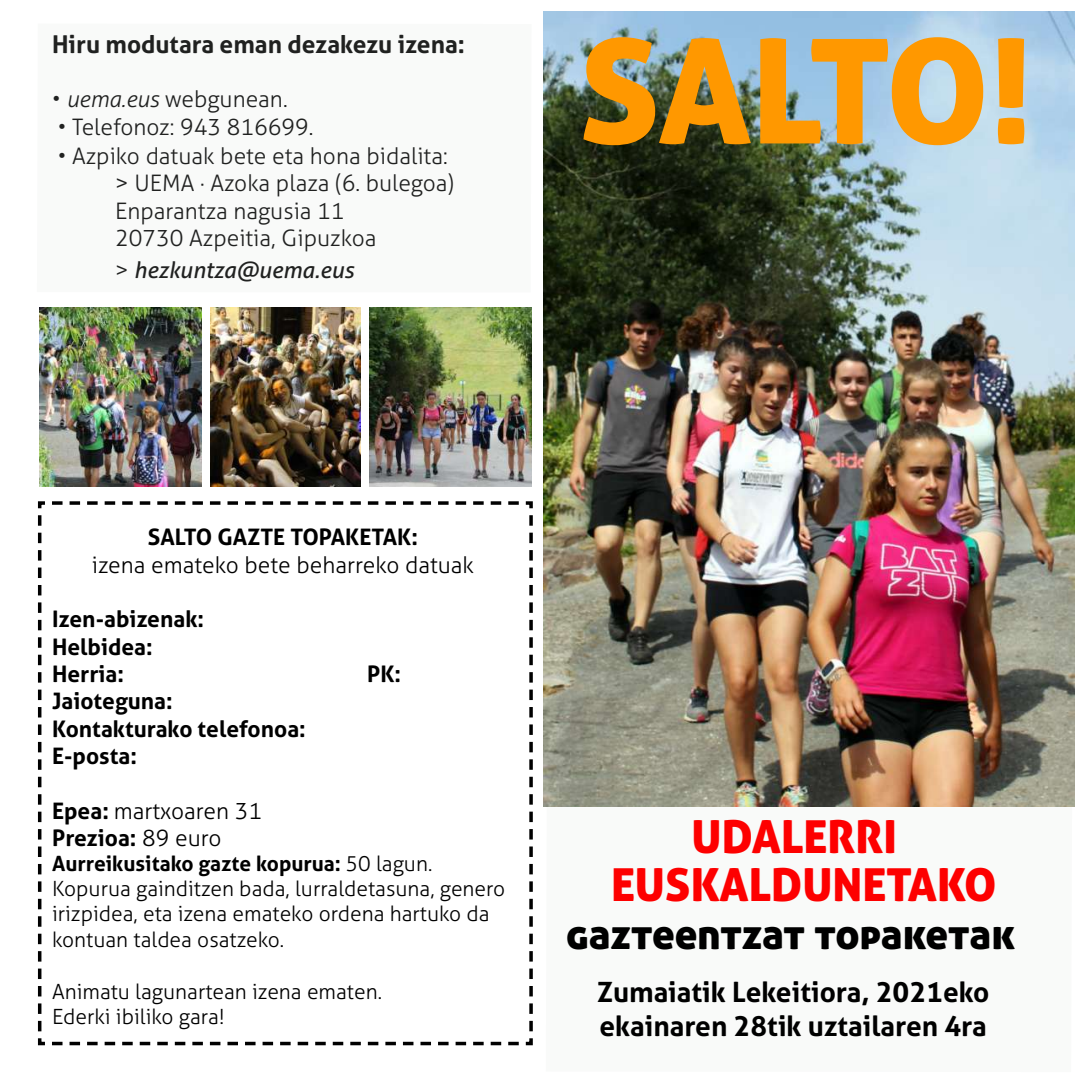
<style>
.page{position:relative;width:1082px;height:1082px;background:#fff}
.page>*{position:absolute;margin:0;border:0;box-sizing:border-box;transform-origin:0 0}
.t1{font:45.5px "Aller Display";color:#fd0000}
.t2{font:42px "Aller Display";color:#000}
.t3{font:700 28px/33.6px "Aller";color:#000}
.t4{font:700 24.5px "Aller";color:#000}
.t5{font:300 22.75px/27.3px "Aller";color:#000}
.t6{font:700 22.75px/27.3px "Aller";color:#000}
.t7{font:italic 22.75px "Aller";color:#000}
.t8{font:300 21px/25.2px "Aller";color:#000}
.s1{font-style:italic}
.s2{font-weight:300;font-style:normal}
.s3{font-weight:700}
</style>
<div class="page">
<img style="left:543px;top:11px;width:531px;height:795px">
<img style="left:40px;top:308px;width:161px;height:178px">
<img style="left:210px;top:308px;width:150px;height:178px">
<img style="left:370px;top:308px;width:161px;height:178px">
<svg style="left:37px;top:501px;width:496px;height:545px"></svg>
<svg style="left:583px;top:37px;width:441px;height:108px;background:#caa054"></svg>
<p class="t4" style="left:52px;top:29px;width:414px">Hiru modutara eman dezakezu izena:</p>
<p class="t5" style="left:52px;top:86px;width:237px">• <span class="s1">uema.eus</span> webgunean.</p>
<p class="t5" style="left:58px;top:113px;width:257px">• Telefonoz: 943 816699.</p>
<p class="t5" style="left:115px;top:142px;width:340px;text-indent:-57px">• Azpiko datuak bete eta hona bidalita: &gt; UEMA · Azoka plaza (6. bulegoa)<br>Enparantza nagusia 11<br>20730 Azpeitia, Gipuzkoa</p>
<p class="t7" style="left:115px;top:256px;width:240px"><span class="s2">&gt;</span> hezkuntza@uema.eus</p>
<p class="t6" style="left:148px;top:523px;width:271px">SALTO GAZTE TOPAKETAK:</p>
<p class="t5" style="left:92px;top:551px;width:383px">izena emateko bete beharreko datuak</p>
<p class="t6" style="left:52px;top:605px;width:153px">Izen-abizenak:<br>Helbidea:<br>Herria:</p>
<p class="t6" style="left:367px;top:660px;width:35px">PK:</p>
<p class="t6" style="left:52px;top:687px;width:255px">Jaioteguna:<br>Kontakturako telefonoa:<br>E-posta:</p>
<p class="t5" style="left:52px;top:796px;width:211px"><span class="s3">Epea:</span> martxoaren 31<br><span class="s3">Prezioa:</span> 89 euro</p>
<p class="t8" style="left:52px;top:851px;width:455px"><span class="s3">Aurreikusitako gazte kopurua:</span> 50 lagun.<br>Kopurua gainditzen bada, lurraldetasuna, genero irizpidea, eta izena emateko ordena hartuko da kontuan taldea osatzeko.</p>
<p class="t8" style="left:52px;top:979px;width:331px">Animatu lagunartean izena ematen.<br>Ederki ibiliko gara!</p>
<h1 class="t1" style="left:691px;top:808px;width:207px">UDALERRI</h1>
<h1 class="t1" style="left:611px;top:855px;width:387px">EUSKALDUNETAKO</h1>
<h2 class="t2" style="left:566px;top:907px;width:450px">gazteentzat topaketak</h2>
<p class="t3" style="left:596px;top:975px;width:394px">Zumaiatik Lekeitiora, 2021eko ekainaren 28tik uztailaren 4ra</p>
</div>
